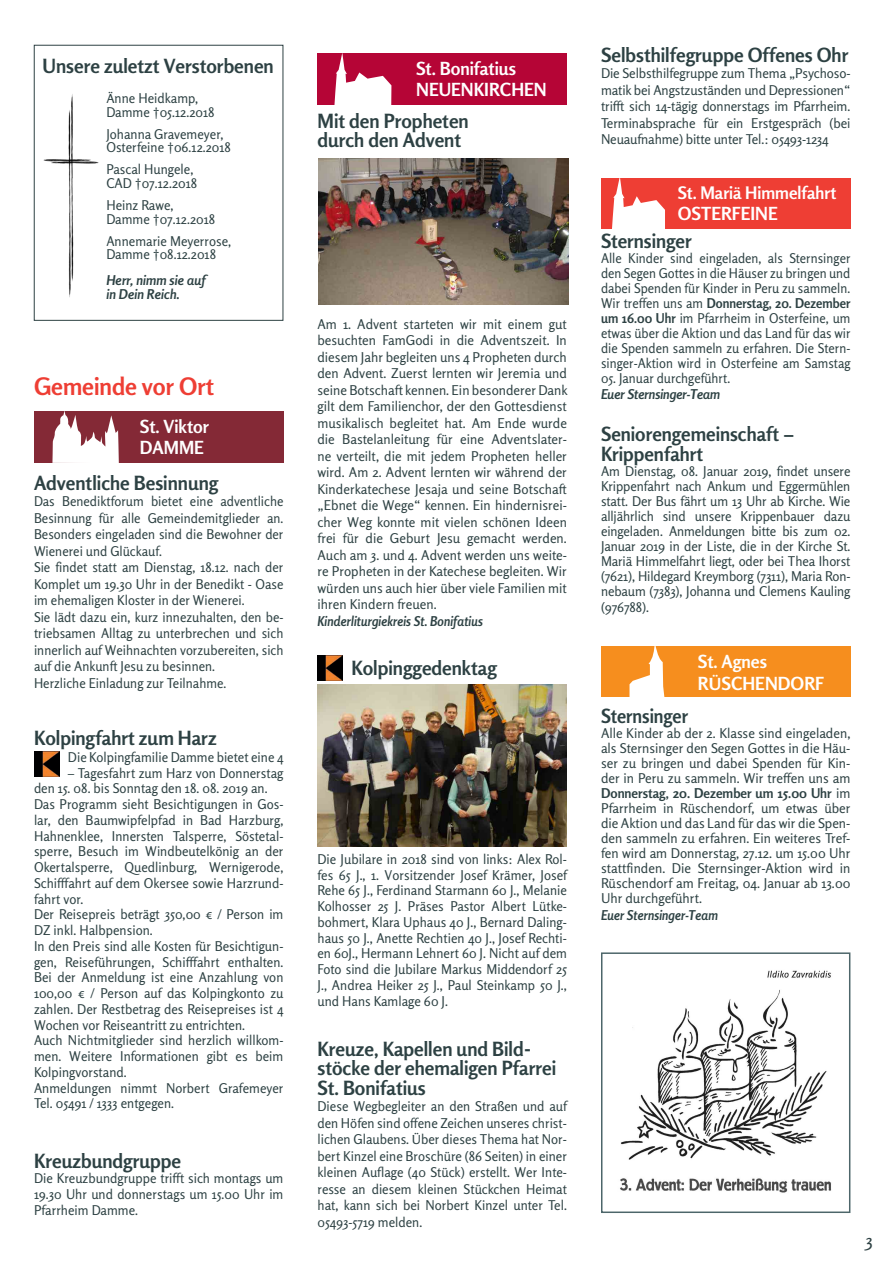
<style>
.page{position:relative;width:893px;height:1263px;background:#fff}
.page>*{position:absolute;margin:0;border:0;box-sizing:border-box;transform-origin:0 0}
.t1{font:700 24px "Rosario";color:#ee3e34}
.t2{font:700 19.5px/19.5px "Rosario";color:#2d4143}
.t3{font:700 19.5px "Rosario";color:#2d4143;scale:.95 1}
.t4{font:700 18px/21px "Rosario";color:#fff}
.t5{font:18px "Rosario";color:#2d4143}
.t6{font:700 17.25px "Rosario";color:#fff}
.t7{font:13.5px/16.5px "Rosario";color:#2d4143;text-align:justify}
.t8{font:13.5px/16.5px "Rosario";color:#2d4143;scale:.96 1}
.t9{font:13.5px/15px "Rosario";color:#2d4143;text-align:justify;scale:.95 1}
.t10{font:italic 700 13.5px "Rosario";color:#2d4143;scale:.94 1}
.t11{font:italic 700 13.5px/13.5px "Rosario";color:#2d4143}
.s1{font-weight:700}
</style>
<div class="page">
<div style="left:317px;top:54px;width:250px;height:51px;background:#b50536"></div>
<svg style="left:334px;top:53px;width:57px;height:52px"></svg>
<img style="left:317px;top:655px;width:26px;height:25px">
<div style="left:601px;top:178px;width:249px;height:51px;background:#ee3e34"></div>
<svg style="left:612px;top:178px;width:53px;height:51px"></svg>
<div style="left:601px;top:646px;width:250px;height:51px;background:#f68e1e"></div>
<svg style="left:629px;top:646px;width:36px;height:51px"></svg>
<div style="left:34px;top:411px;width:250px;height:51px;background:#842936"></div>
<svg style="left:52px;top:411px;width:67px;height:52px"></svg>
<img style="left:34px;top:751px;width:25px;height:25px">
<div style="left:34px;top:45px;width:249px;height:276px;border:1px solid #2d4143"></div>
<img style="left:43px;top:94px;width:56px;height:203px">
<img style="left:317px;top:685px;width:250px;height:161px">
<img style="left:318px;top:158px;width:250px;height:146px">
<img style="left:620px;top:970px;width:212px;height:223px">
<div style="left:601px;top:952px;width:249px;height:261px;border:2px solid #4d666a"></div>
<h2 class="t2" style="left:43px;top:56px;width:233px">Unsere zuletzt Verstorbenen</h2>
<p class="t7" style="left:106px;top:92px;width:110px;line-height:13.5px">Änne Heidkamp,<br>Damme †05.12.2018</p>
<p class="t7" style="left:106px;top:127px;width:126px;line-height:13.5px">Johanna Gravemeyer,<br>Osterfeine †06.12.2018</p>
<p class="t7" style="left:106px;top:163px;width:92px;line-height:13.5px">Pascal Hungele,<br>CAD †07.12.2018</p>
<p class="t7" style="left:106px;top:198px;width:110px;line-height:13.5px">Heinz Rawe,<br>Damme †07.12.2018</p>
<p class="t7" style="left:106px;top:234px;width:126px;line-height:13.5px">Annemarie Meyerrose,<br>Damme †08.12.2018</p>
<p class="t11" style="left:106px;top:273px;width:101px">Herr, nimm sie auf in Dein Reich.</p>
<h1 class="t1" style="left:34px;top:372px;width:182px">Gemeinde vor Ort</h1>
<h3 class="t4" style="left:140px;top:416px;width:71px">St. Viktor<br>DAMME</h3>
<h2 class="t2" style="left:34px;top:473px;width:186px">Adventliche Besinnung</h2>
<p class="t8" style="left:34px;top:493px;width:261px">Das Benediktforum bietet eine adventliche Besinnung für alle Gemeindemitglieder an.<br>Besonders eingeladen sind die Bewohner der Wienerei und Glückauf.<br>Sie findet statt am Dienstag, 18.12. nach der Komplet um 19.30 Uhr in der Benedikt - Oase im ehemaligen Kloster in der Wienerei.<br>Sie lädt dazu ein, kurz innezuhalten, den be&shy;triebsamen Alltag zu unterbrechen und sich innerlich auf Weihnachten vorzubereiten, sich auf die Ankunft Jesu zu besinnen.<br>Herzliche Einladung zur Teilnahme.</p>
<h2 class="t2" style="left:34px;top:728px;width:184px">Kolpingfahrt zum Harz</h2>
<p class="t7" style="left:68px;top:749px;width:217px">Die Kolpingfamilie Damme bietet eine 4</p>
<p class="t7" style="left:34px;top:765px;width:251px;line-height:15.8px;text-align:left;text-indent:34px">– Tagesfahrt zum Harz von Donnerstag den 15. 08. bis Sonntag den 18. 08. 2019 an.<br>Das Programm sieht Besichtigungen in Gos&shy;lar, den Baumwipfelpfad in Bad Harzburg, Hahnenklee, Innersten Talsperre, Söstetal&shy;sperre, Besuch im Windbeutelkönig an der Okertalsperre, Quedlinburg, Wernigerode, Schifffahrt auf dem Okersee sowie Harzrund&shy;fahrt vor.<br>Der Reisepreis beträgt 350,00 € / Person im DZ inkl. Halbpension.<br>In den Preis sind alle Kosten für Besichtigun&shy;gen, Reiseführungen, Schifffahrt enthalten.<br>Bei der Anmeldung ist eine Anzahlung von 100,00 € / Person auf das Kolpingkonto zu zahlen. Der Restbetrag des Reisepreises ist 4<br>Wochen vor Reiseantritt zu entrichten.<br>Auch Nichtmitglieder sind herzlich willkom&shy;men. Weitere Informationen gibt es beim Kolpingvorstand.<br>Anmeldungen nimmt Norbert Grafemeyer Tel. 05491 / 1333 entgegen.</p>
<h2 class="t2" style="left:34px;top:1151px;width:149px">Kreuzbundgruppe</h2>
<p class="t7" style="left:34px;top:1171px;width:251px;line-height:15.8px">Die Kreuzbundgruppe trifft sich montags um 19.30 Uhr und donnerstags um 15.00 Uhr im Pfarrheim Damme.</p>
<h3 class="t4" style="left:416px;top:58px;width:132px">St. Bonifatius<br>NEUENKIRCHEN</h3>
<h2 class="t2" style="left:317px;top:111px;width:153px">Mit den Propheten durch den Advent</h2>
<p class="t7" style="left:317px;top:315px;width:252px">Am 1. Advent starteten wir mit einem gut besuchten FamGodi in die Adventszeit. In diesem Jahr begleiten uns 4 Propheten durch den Advent. Zuerst lernten wir Jeremia und seine Botschaft kennen. Ein besonderer Dank gilt dem Familienchor, der den Gottesdienst musikalisch begleitet hat. Am Ende wurde die Bastelanleitung für eine Adventslater&shy;ne verteilt, die mit jedem Propheten heller wird. Am 2. Advent lernten wir während der Kinderkatechese Jesaja und seine Botschaft „Ebnet die Wege“ kennen. Ein hindernisrei&shy;cher Weg konnte mit vielen schönen Ideen frei für die Geburt Jesu gemacht werden.<br>Auch am 3. und 4. Advent werden uns weite&shy;re Propheten in der Katechese begleiten. Wir würden uns auch hier über viele Familien mit ihren Kindern freuen.</p>
<p class="t10" style="left:317px;top:612px;width:178px">Kinderliturgiekreis St. Bonifatius</p>
<h2 class="t2" style="left:351px;top:658px;width:147px">Kolpinggedenktag</h2>
<p class="t7" style="left:317px;top:851px;width:251px;line-height:15.9px">Die Jubilare in 2018 sind von links: Alex Rol&shy;fes 65 J., 1. Vorsitzender Josef Krämer, Josef Rehe 65 J., Ferdinand Starmann 60 J., Melanie Kolhosser 25 J. Präses Pastor Albert Lütke&shy;bohmert, Klara Uphaus 40 J., Bernard Daling&shy;haus 50 J., Anette Rechtien 40 J., Josef Rechti&shy;en 60J., Hermann Lehnert 60 J. Nicht auf dem Foto sind die Jubilare Markus Middendorf 25<br>J., Andrea Heiker 25 J., Paul Steinkamp 50 J., und Hans Kamlage 60 J.</p>
<h2 class="t2" style="left:317px;top:1039px;width:240px">Kreuze, Kapellen und Bild&shy;stöcke der ehemaligen Pfarrei<br>St. Bonifatius</h2>
<p class="t7" style="left:317px;top:1098px;width:251px">Diese Wegbegleiter an den Straßen und auf den Höfen sind offene Zeichen unseres christ&shy;lichen Glaubens. Über dieses Thema hat Nor&shy;bert Kinzel eine Broschüre (86 Seiten) in einer kleinen Auflage (40 Stück) erstellt. Wer Inte&shy;resse an diesem kleinen Stückchen Heimat hat, kann sich bei Norbert Kinzel unter Tel.<br>05493-5719 melden.</p>
<h2 class="t2" style="left:601px;top:45px;width:249px">Selbsthilfegruppe Offenes Ohr</h2>
<p class="t7" style="left:601px;top:65px;width:251px">Die Selbsthilfegruppe zum Thema „Psychoso&shy;matik bei Angstzuständen und Depressionen“ trifft sich 14-tägig donnerstags im Pfarrheim.<br>Terminabsprache für ein Erstgespräch (bei Neuaufnahme) bitte unter Tel.: 05493-1234</p>
<p class="t6" style="left:678px;top:182px;width:160px">St. Mariä Himmelfahrt</p>
<h3 class="t4" style="left:678px;top:203px;width:102px">OSTERFEINE</h3>
<h2 class="t2" style="left:601px;top:231px;width:92px">Sternsinger</h2>
<p class="t9" style="left:601px;top:250px;width:264px">Alle Kinder sind eingeladen, als Sternsinger den Segen Gottes in die Häuser zu bringen und dabei Spenden für Kinder in Peru zu sammeln.<br>Wir treffen uns am <span class="s1">Donnerstag, 20. Dezember um 16.00 Uhr</span> im Pfarrheim in Osterfeine, um etwas über die Aktion und das Land für das wir die Spenden sammeln zu erfahren. Die Stern&shy;singer-Aktion wird in Osterfeine am Samstag</p>
<p class="t9" style="left:601px;top:370px;width:138px">05. Januar durchgeführt.</p>
<p class="t11" style="left:601px;top:388px;width:121px">Euer Sternsinger-Team</p>
<h2 class="t2" style="left:601px;top:424px;width:195px">Seniorengemeinschaft –<br>Krippenfahrt</h2>
<p class="t7" style="left:601px;top:463px;width:251px;line-height:15px">Am Dienstag, 08. Januar 2019, findet unsere Krippenfahrt nach Ankum und Eggermühlen statt. Der Bus fährt um 13 Uhr ab Kirche. Wie alljährlich sind unsere Krippenbauer dazu eingeladen. Anmeldungen bitte bis zum 02.<br>Januar 2019 in der Liste, die in der Kirche St.<br>Mariä Himmelfahrt liegt, oder bei Thea Ihorst (7621), Hildegard Kreymborg (7311), Maria Ron&shy;nebaum (7383), Johanna und Clemens Kauling</p>
<p class="t7" style="left:601px;top:599px;width:50px">(976788).</p>
<h3 class="t4" style="left:698px;top:650px;width:128px;line-height:22.5px">St. Agnes<br>RÜSCHENDORF</h3>
<h2 class="t3" style="left:601px;top:704px;width:93px">Sternsinger</h2>
<p class="t7" style="left:601px;top:726px;width:251px;line-height:15px">Alle Kinder ab der 2. Klasse sind eingeladen, als Sternsinger den Segen Gottes in die Häu&shy;ser zu bringen und dabei Spenden für Kin&shy;der in Peru zu sammeln. Wir treffen uns am <span class="s1">Donnerstag, 20. Dezember um 15.00 Uhr</span> im Pfarrheim in Rüschendorf, um etwas über die Aktion und das Land für das wir die Spen&shy;den sammeln zu erfahren. Ein weiteres Tref&shy;fen wird am Donnerstag, 27.12. um 15.00 Uhr stattfinden. Die Sternsinger-Aktion wird in Rüschendorf am Freitag, 04. Januar ab 13.00<br>Uhr durchgeführt.</p>
<p class="t10" style="left:601px;top:906px;width:126px">Euer Sternsinger-Team</p>
<h3 class="t5" style="left:865px;top:1230px;width:9px">3</h3>
</div>
